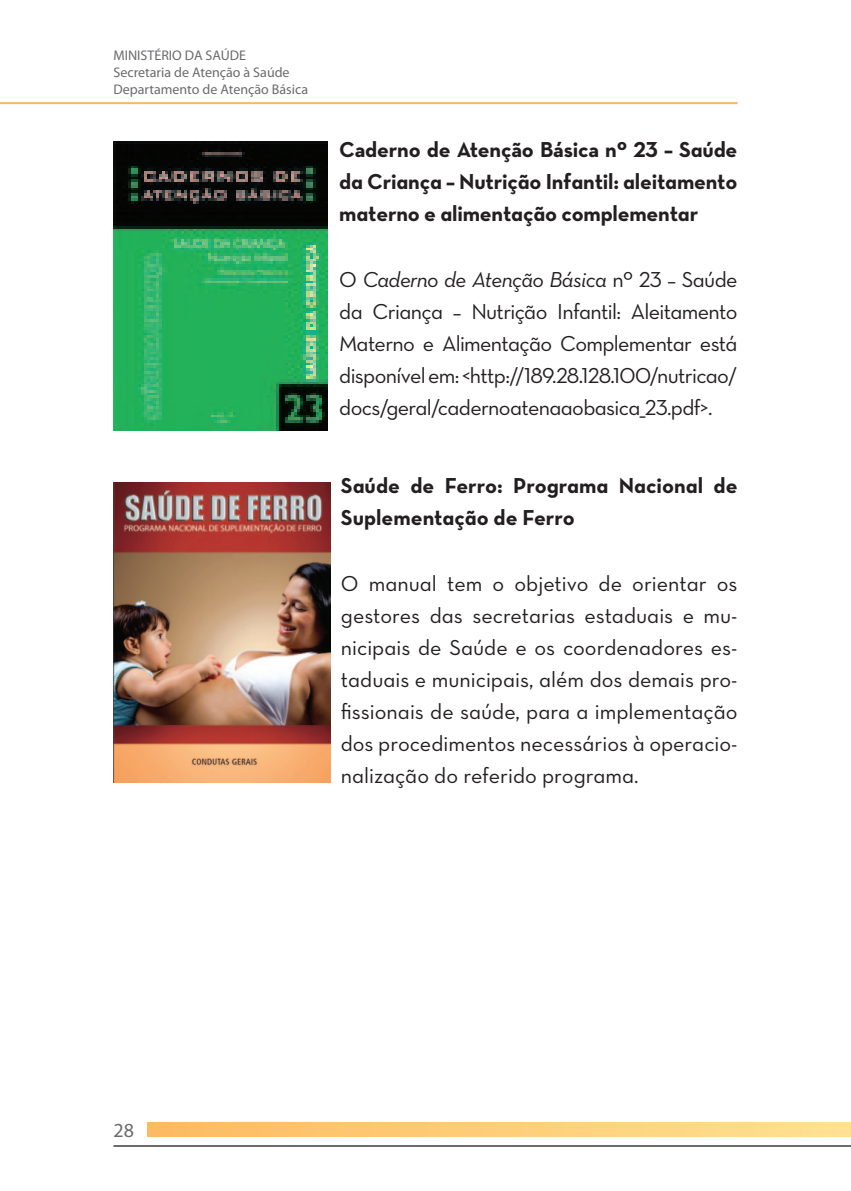
<style>
.page{position:relative;width:851px;height:1191px;background:#fff}
.page>*{position:absolute;margin:0;border:0;box-sizing:border-box;transform-origin:0 0}
.t1{font:22px/32px "Neutra Text Book Alt";letter-spacing:-.02em;color:#231f20;text-align:justify}
.t2{font:22px/32px "Neutra Text Bold Alt";letter-spacing:-.01em;color:#231f20}
.t3{font:italic 22px "Neutra Text";letter-spacing:-.03em;color:#231f20}
.t4{font:700 22px "Neutra Text";letter-spacing:-.01em;color:#231f20}
.t5{font:20px "Myriad Pro";color:#6b6b6e}
.t6{font:14px/16.8px "Myriad Pro";color:#6b6b6e}
.s1{font-family:"Neutra Text Bold Alt";font-weight:400}
.s2{font-family:"Neutra Text Book Alt";font-style:normal}
</style>
<div class="page">
<svg style="left:147px;top:1122px;width:703px;height:14px"></svg>
<svg style="left:850px;top:1122px;width:1px;height:14px"></svg>
<hr style="left:0;top:102px;width:737px;height:2px;background:#fbb573">
<hr style="left:113px;top:1145px;width:737px;height:2px;background:#6b6b6e">
<img style="left:113px;top:142px;width:215px;height:289px">
<img style="left:113px;top:482px;width:217px;height:300px">
<p class="t6" style="left:113px;top:47px;width:196px">MINISTÉRIO DA SAÚDE<br>Secretaria de Atenção à Saúde<br>Departamento de Atenção Básica</p>
<p class="t4" style="left:339px;top:136px;width:399px">Caderno de Atenção Básica n<span class="s1">º 23 – Saúde</span></p>
<p class="t2" style="left:339px;top:165px;width:399px">da Criança – Nutrição Infantil: aleitamento materno e alimentação complementar</p>
<p class="t3" style="left:339px;top:266px;width:399px"><span class="s2">O</span> Caderno de Atenção Básica <span class="s2">nº 23 – Saúde</span></p>
<p class="t1" style="left:339px;top:295px;width:400px">da Criança – Nutrição Infantil: Aleitamento Materno e Alimentação Complementar está disponível em: &lt;http://189.28.128.100/nutricao/ docs/geral/cadernoatenaaobasica_23.pdf&gt;.</p>
<p class="t2" style="left:341px;top:469px;width:398px">Saúde de Ferro: Programa Nacional de<br>Suplementação de Ferro</p>
<p class="t1" style="left:341px;top:567px;width:398px">O manual tem o objetivo de orientar os gestores das secretarias estaduais e mu&shy;nicipais de Saúde e os coordenadores es&shy;taduais e municipais, além dos demais pro&shy;fissionais de saúde, para a implementação dos procedimentos necessários à operacio&shy;nalização do referido programa.</p>
<p class="t5" style="left:113px;top:1117px;width:22px">28</p>
</div>
